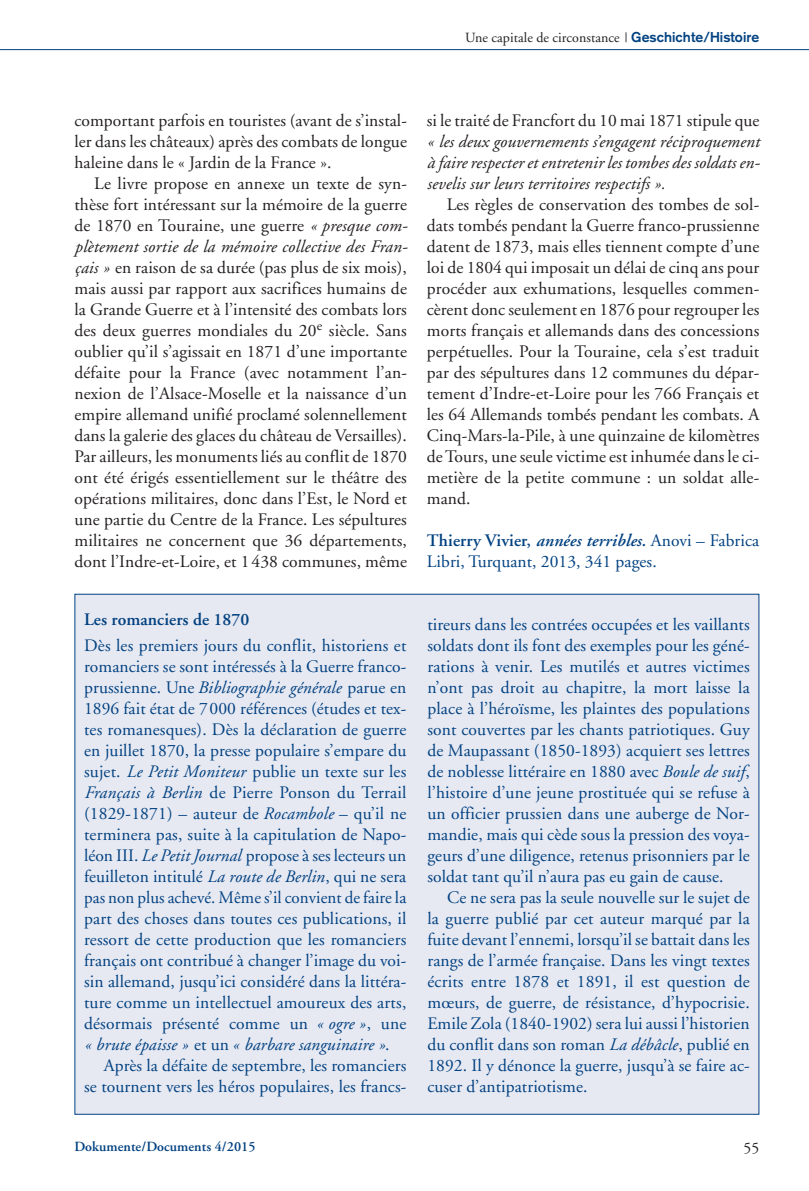
<style>
.page{position:relative;width:809px;height:1191px;background:#fff}
.page>*{position:absolute;margin:0;border:0;box-sizing:border-box;transform-origin:0 0}
.t1{font:17.5px/21px "Adobe Garamond";letter-spacing:.005em;color:#014181;text-align:justify}
.t2{font:17.5px/21px "Adobe Garamond";letter-spacing:.005em;color:#231f20;text-align:justify}
.t3{font:italic 17.5px/21px "Adobe Garamond";letter-spacing:.005em;color:#231f20;text-align:justify}
.t4{font:italic 17.5px "Adobe Garamond";letter-spacing:.005em;color:#014181}
.t5{font:600 17.5px "Adobe Garamond";letter-spacing:.005em;color:#014181}
.t6{font:15.75px "Adobe Garamond";color:#231f20}
.t7{font:14px "Adobe Garamond";letter-spacing:.005em;color:#231f20}
.t8{font:600 14px "Adobe Garamond";letter-spacing:.005em;color:#014181}
.s1{font-family:"Akzidenz Grotesk";font-weight:700;color:#014181}
.s2{font-style:italic}
.s3{font-style:normal}
.s4{font-weight:600}
.s5{font-weight:600;font-style:italic}
</style>
<div class="page">
<hr style="left:0;top:49px;width:809px;height:1px;background:#014181">
<div style="left:75px;top:594px;width:683px;height:519px;background:#e7e9f2"></div>
<p class="t7" style="left:465px;top:32px;width:296px">Une capitale de circonstance | <span class="s1">Geschichte/Histoire</span></p>
<p class="t2" style="left:74px;top:111px;width:334px">comportant parfois en touristes (avant de s’instal&shy;ler dans les châteaux) après des combats de longue haleine dans le « Jardin de la France ».</p>
<p class="t2" style="left:74px;top:174px;width:335px;text-indent:20px">Le livre propose en annexe un texte de syn&shy;thèse fort intéressant sur la mémoire de la guerre de 1870 en Touraine, une guerre <span class="s2">« presque com&shy;plètement sortie de la mémoire collective des Fran&shy;çais »</span> en raison de sa durée (pas plus de six mois), mais aussi par rapport aux sacrifices humains de la Grande Guerre et à l’intensité des combats lors des deux guerres mondiales du 20<sup>e</sup> siècle. Sans oublier qu’il s’agissait en 1871 d’une importante défaite pour la France (avec notamment l’an&shy;nexion de l’Alsace-Moselle et la naissance d’un empire allemand unifié proclamé solennellement dans la galerie des glaces du château de Versailles).<br>Par ailleurs, les monuments liés au conflit de 1870 ont été érigés essentiellement sur le théâtre des opérations militaires, donc dans l’Est, le Nord et une partie du Centre de la France. Les sépultures militaires ne concernent que 36 départements, dont l’Indre-et-Loire, et 1438 communes, même</p>
<p class="t5" style="left:84px;top:612px;width:167px">Les romanciers de 1870</p>
<p class="t1" style="left:84px;top:636px;width:324px">Dès les premiers jours du conflit, historiens et</p>
<p class="t1" style="left:84px;top:657px;width:324px">romanciers se sont intéressés à la Guerre franco-</p>
<p class="t1" style="left:84px;top:678px;width:324px">prussienne. Une <span class="s2">Bibliographie générale</span> parue en</p>
<p class="t1" style="left:84px;top:699px;width:324px">1896 fait état de 7000 références (études et tex-</p>
<p class="t1" style="left:84px;top:720px;width:324px">tes romanesques). Dès la déclaration de guerre</p>
<p class="t1" style="left:84px;top:741px;width:324px">en juillet 1870, la presse populaire s’empare du</p>
<p class="t1" style="left:84px;top:762px;width:324px">sujet. <span class="s2">Le Petit Moniteur</span> publie un texte sur les</p>
<p class="t1" style="left:84px;top:783px;width:324px"><span class="s2">Français à Berlin</span> de Pierre Ponson du Terrail</p>
<p class="t1" style="left:84px;top:804px;width:324px">(1829-1871) – auteur de <span class="s2">Rocambole</span> – qu’il ne</p>
<p class="t1" style="left:84px;top:825px;width:324px">terminera pas, suite à la capitulation de Napo-</p>
<p class="t1" style="left:84px;top:846px;width:324px">léon III.<span class="s2">Le Petit Journal</span> propose à ses lecteurs un</p>
<p class="t1" style="left:84px;top:867px;width:324px">feuilleton intitulé <span class="s2">La route de Berlin</span>, qui ne sera</p>
<p class="t1" style="left:84px;top:888px;width:324px">pas non plus achevé. Même s’il convient de faire la</p>
<p class="t1" style="left:84px;top:909px;width:324px">part des choses dans toutes ces publications, il</p>
<p class="t1" style="left:84px;top:930px;width:324px">ressort de cette production que les romanciers</p>
<p class="t1" style="left:84px;top:951px;width:324px">français ont contribué à changer l’image du voi-</p>
<p class="t1" style="left:84px;top:972px;width:324px">sin allemand, jusqu’ici considéré dans la littéra-</p>
<p class="t1" style="left:84px;top:993px;width:324px">ture comme un intellectuel amoureux des arts,</p>
<p class="t1" style="left:84px;top:1014px;width:324px">désormais présenté comme un <span class="s2">« ogre »</span>, une</p>
<p class="t4" style="left:84px;top:1037px;width:307px">« brute épaisse » <span class="s3">et un</span> « barbare sanguinaire »<span class="s3">.</span></p>
<p class="t1" style="left:104px;top:1056px;width:304px">Après la défaite de septembre, les romanciers</p>
<p class="t1" style="left:84px;top:1077px;width:324px">se tournent vers les héros populaires, les francs-</p>
<p class="t2" style="left:427px;top:111px;width:334px">si le traité de Francfort du 10 mai 1871 stipule que</p>
<p class="t3" style="left:427px;top:133px;width:335px">« les deux gouvernements s’engagent réciproquement à faire respecter et entretenir les tombes des soldats en&shy;sevelis sur leurs territoires respectifs ».</p>
<p class="t2" style="left:427px;top:195px;width:334px;text-indent:20px">Les règles de conservation des tombes de sol&shy;dats tombés pendant la Guerre franco-prussienne datent de 1873, mais elles tiennent compte d’une loi de 1804 qui imposait un délai de cinq ans pour procéder aux exhumations, lesquelles commen&shy;cèrent donc seulement en 1876 pour regrouper les morts français et allemands dans des concessions perpétuelles. Pour la Touraine, cela s’est traduit par des sépultures dans 12 communes du dépar&shy;tement d’Indre-et-Loire pour les 766 Français et les 64 Allemands tombés pendant les combats. A Cinq-Mars-la-Pile, à une quinzaine de kilomètres deTours, une seule victime est inhumée dans le ci&shy;metière de la petite commune : un soldat alle&shy;mand.</p>
<p class="t1" style="left:427px;top:531px;width:334px"><span class="s4">Thierry Vivier,</span> <span class="s5">années terribles.</span> Anovi – Fabrica<br>Libri, Turquant, 2013, 341 pages.</p>
<p class="t1" style="left:427px;top:615px;width:324px">tireurs dans les contrées occupées et les vaillants soldats dont ils font des exemples pour les géné&shy;rations à venir. Les mutilés et autres victimes n’ont pas droit au chapitre, la mort laisse la place à l’héroïsme, les plaintes des populations sont couvertes par les chants patriotiques. Guy de Maupassant (1850-1893) acquiert ses lettres de noblesse littéraire en 1880 avec <span class="s2">Boule de suif</span>, l’histoire d’une jeune prostituée qui se refuse à un officier prussien dans une auberge de Nor&shy;mandie, mais qui cède sous la pression des voya&shy;geurs d’une diligence, retenus prisonniers par le soldat tant qu’il n’aura pas eu gain de cause.</p>
<p class="t1" style="left:427px;top:888px;width:324px;text-indent:20px">Ce ne sera pas la seule nouvelle sur le sujet de la guerre publié par cet auteur marqué par la fuite devant l’ennemi, lorsqu’il se battait dans les rangs de l’armée française. Dans les vingt textes écrits entre 1878 et 1891, il est question de mœurs, de guerre, de résistance, d’hypocrisie.<br>Emile Zola (1840-1902) sera lui aussi l’historien du conflit dans son roman <span class="s2">La débâcle</span>, publié en 1892. Il y dénonce la guerre, jusqu’à se faire ac&shy;cuser d’antipatriotisme.</p>
<p class="t8" style="left:74px;top:1140px;width:183px">Dokumente/Documents 4/2015</p>
<p class="t6" style="left:743px;top:1141px;width:17px">55</p>
</div>
